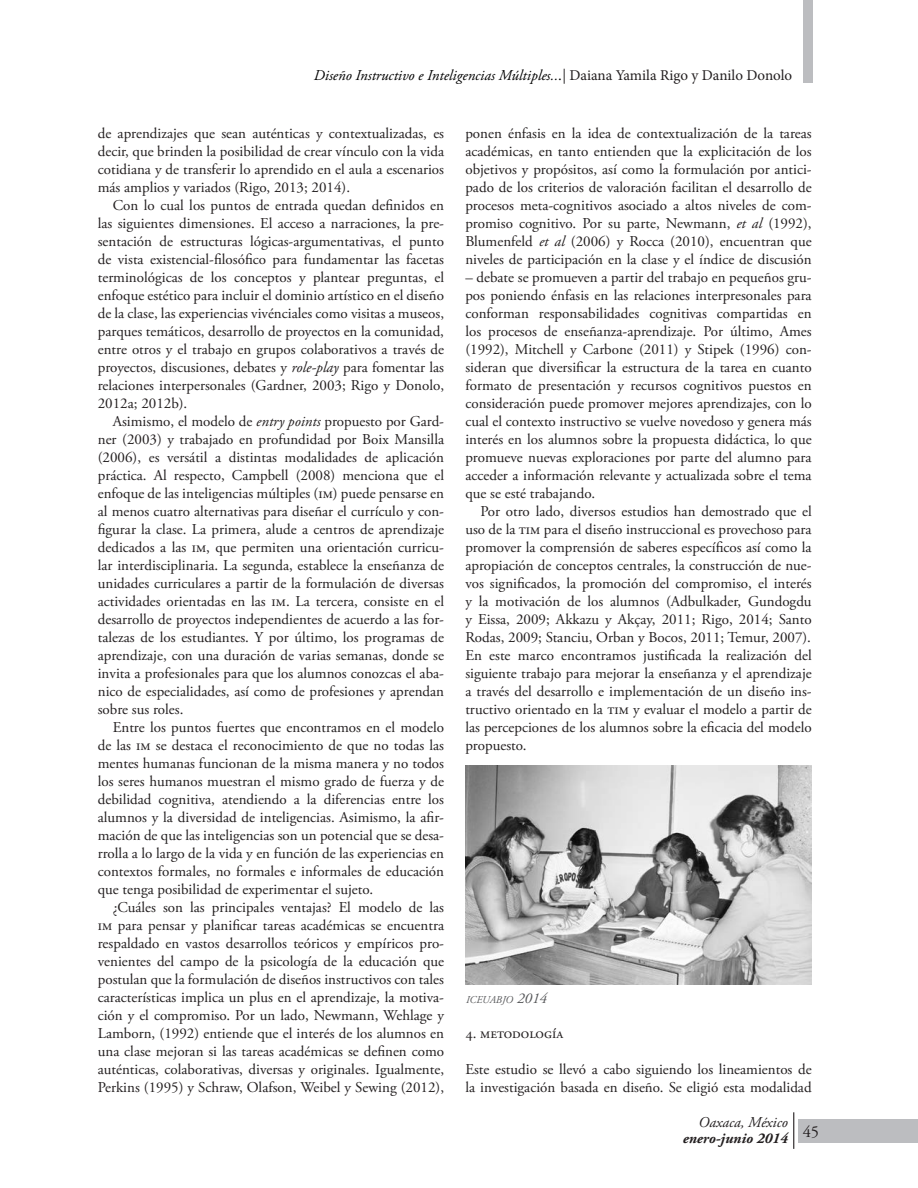
<style>
.page{position:relative;width:918px;height:1188px;background:#fff}
.page>*{position:absolute;margin:0;border:0;box-sizing:border-box;transform-origin:0 0}
.ItalicasCUERPOdetext{font:15px/18px "Adobe Garamond Pro";color:#231f20;text-align:justify}
.t1{font:italic 15px "Adobe Garamond Pro";color:#000}
.t2{font:italic 700 15px/16.5px "Adobe Garamond Pro";color:#231f20}
.ItalicasCUERPOdetext-2{font:italic 10.5px "Adobe Garamond Pro";color:#57585a}
.s1{font-style:normal}
.s2{color:#231f20}
.s3{font-family:"Minion Pro";font-style:normal;color:#231f20}
.s4{font-style:italic}
.s5{font-size:15px}
.s6{font-weight:400}
</style>
<div class="page">
<div style="left:803px;top:0;width:9px;height:83px;background:#bcbdc0"></div>
<div style="left:799px;top:1119px;width:119px;height:24px;background:#bcbdc0"></div>
<hr style="left:793px;top:1112px;width:1px;height:37px;background:#231f20">
<img style="left:465px;top:766px;width:347px;height:219px">
<p class="t1" style="left:314px;top:66px;width:480px">Diseño Instructivo e Inteligencias Múltiples..<span class="s1">.</span><span class="s2">|</span> <span class="s3">Daiana Yamila Rigo y Danilo Donolo</span></p>
<p class="ItalicasCUERPOdetext" style="left:98px;top:125px;width:348px">de aprendizajes que sean auténticas y contextualizadas, es decir, que brinden la posibilidad de crear vínculo con la vida cotidiana y de transferir lo aprendido en el aula a escenarios más amplios y variados (Rigo, 2013; 2014).</p>
<p class="ItalicasCUERPOdetext" style="left:98px;top:197px;width:348px;text-indent:15px">Con lo cual los puntos de entrada quedan definidos en las siguientes dimensiones. El acceso a narraciones, la pre&shy;sentación de estructuras lógicas-argumentativas, el punto de vista existencial-filosófico para fundamentar las facetas terminológicas de los conceptos y plantear preguntas, el enfoque estético para incluir el dominio artístico en el diseño de la clase, las experiencias vivénciales como visitas a museos, parques temáticos, desarrollo de proyectos en la comunidad, entre otros y el trabajo en grupos colaborativos a través de proyectos, discusiones, debates y <span class="s4">role-play</span> para fomentar las relaciones interpersonales (Gardner, 2003; Rigo y Donolo, 2012a; 2012b).</p>
<p class="ItalicasCUERPOdetext" style="left:98px;top:413px;width:348px;text-indent:15px">Asimismo, el modelo de <span class="s4">entry points</span> propuesto por Gard&shy;ner (2003) y trabajado en profundidad por Boix Mansilla (2006), es versátil a distintas modalidades de aplicación práctica. Al respecto, Campbell (2008) menciona que el enfoque de las inteligencias múltiples (im) puede pensarse en al menos cuatro alternativas para diseñar el currículo y con&shy;figurar la clase. La primera, alude a centros de aprendizaje dedicados a las im, que permiten una orientación curricu&shy;lar interdisciplinaria. La segunda, establece la enseñanza de unidades curriculares a partir de la formulación de diversas actividades orientadas en las im. La tercera, consiste en el desarrollo de proyectos independientes de acuerdo a las for&shy;talezas de los estudiantes. Y por último, los programas de aprendizaje, con una duración de varias semanas, donde se invita a profesionales para que los alumnos conozcas el aba&shy;nico de especialidades, así como de profesiones y aprendan sobre sus roles.</p>
<p class="ItalicasCUERPOdetext" style="left:98px;top:719px;width:348px;text-indent:15px">Entre los puntos fuertes que encontramos en el modelo de las im se destaca el reconocimiento de que no todas las mentes humanas funcionan de la misma manera y no todos los seres humanos muestran el mismo grado de fuerza y de debilidad cognitiva, atendiendo a la diferencias entre los alumnos y la diversidad de inteligencias. Asimismo, la afir&shy;mación de que las inteligencias son un potencial que se desa&shy;rrolla a lo largo de la vida y en función de las experiencias en contextos formales, no formales e informales de educación que tenga posibilidad de experimentar el sujeto.</p>
<p class="ItalicasCUERPOdetext" style="left:98px;top:899px;width:348px;text-indent:15px">¿Cuáles son las principales ventajas? El modelo de las im para pensar y planificar tareas académicas se encuentra respaldado en vastos desarrollos teóricos y empíricos pro&shy;venientes del campo de la psicología de la educación que postulan que la formulación de diseños instructivos con tales características implica un plus en el aprendizaje, la motiva&shy;ción y el compromiso. Por un lado, Newmann, Wehlage y Lamborn, (1992) entiende que el interés de los alumnos en una clase mejoran si las tareas académicas se definen como auténticas, colaborativas, diversas y originales. Igualmente, Perkins (1995) y Schraw, Olafson, Weibel y Sewing (2012),</p>
<p class="ItalicasCUERPOdetext" style="left:465px;top:125px;width:348px">ponen énfasis en la idea de contextualización de la tareas académicas, en tanto entienden que la explicitación de los objetivos y propósitos, así como la formulación por antici&shy;pado de los criterios de valoración facilitan el desarrollo de procesos meta-cognitivos asociado a altos niveles de com&shy;promiso cognitivo. Por su parte, Newmann, <span class="s4">et al</span> (1992), Blumenfeld <span class="s4">et al</span> (2006) y Rocca (2010), encuentran que niveles de participación en la clase y el índice de discusión</p>
<p class="ItalicasCUERPOdetext" style="left:465px;top:269px;width:348px">– debate se promueven a partir del trabajo en pequeños gru&shy;pos poniendo énfasis en las relaciones interpresonales para conforman responsabilidades cognitivas compartidas en los procesos de enseñanza-aprendizaje. Por último, Ames (1992), Mitchell y Carbone (2011) y Stipek (1996) con&shy;sideran que diversificar la estructura de la tarea en cuanto formato de presentación y recursos cognitivos puestos en consideración puede promover mejores aprendizajes, con lo cual el contexto instructivo se vuelve novedoso y genera más interés en los alumnos sobre la propuesta didáctica, lo que promueve nuevas exploraciones por parte del alumno para acceder a información relevante y actualizada sobre el tema que se esté trabajando.</p>
<p class="ItalicasCUERPOdetext" style="left:465px;top:503px;width:348px;text-indent:15px">Por otro lado, diversos estudios han demostrado que el uso de la tim para el diseño instruccional es provechoso para promover la comprensión de saberes específicos así como la apropiación de conceptos centrales, la construcción de nue&shy;vos significados, la promoción del compromiso, el interés y la motivación de los alumnos (Adbulkader, Gundogdu y Eissa, 2009; Akkazu y Akçay, 2011; Rigo, 2014; Santo Rodas, 2009; Stanciu, Orban y Bocos, 2011; Temur, 2007).</p>
<p class="ItalicasCUERPOdetext" style="left:465px;top:647px;width:348px">En este marco encontramos justificada la realización del siguiente trabajo para mejorar la enseñanza y el aprendizaje a través del desarrollo e implementación de un diseño ins&shy;tructivo orientado en la tim y evaluar el modelo a partir de las percepciones de los alumnos sobre la eficacia del modelo propuesto.</p>
<p class="ItalicasCUERPOdetext-2" style="left:466px;top:994px;width:83px">ICEUABJO <span class="s5">2014</span></p>
<p class="ItalicasCUERPOdetext" style="left:465px;top:1025px;width:99px">4. metodología</p>
<p class="ItalicasCUERPOdetext" style="left:465px;top:1061px;width:348px">Este estudio se llevó a cabo siguiendo los lineamientos de la investigación basada en diseño. Se eligió esta modalidad</p>
<p class="t2" style="left:683px;top:1114px;width:138px;text-indent:16px"><span class="s6">Oaxaca, México </span>enero-junio 2014 <sup>45</sup></p>
</div>
